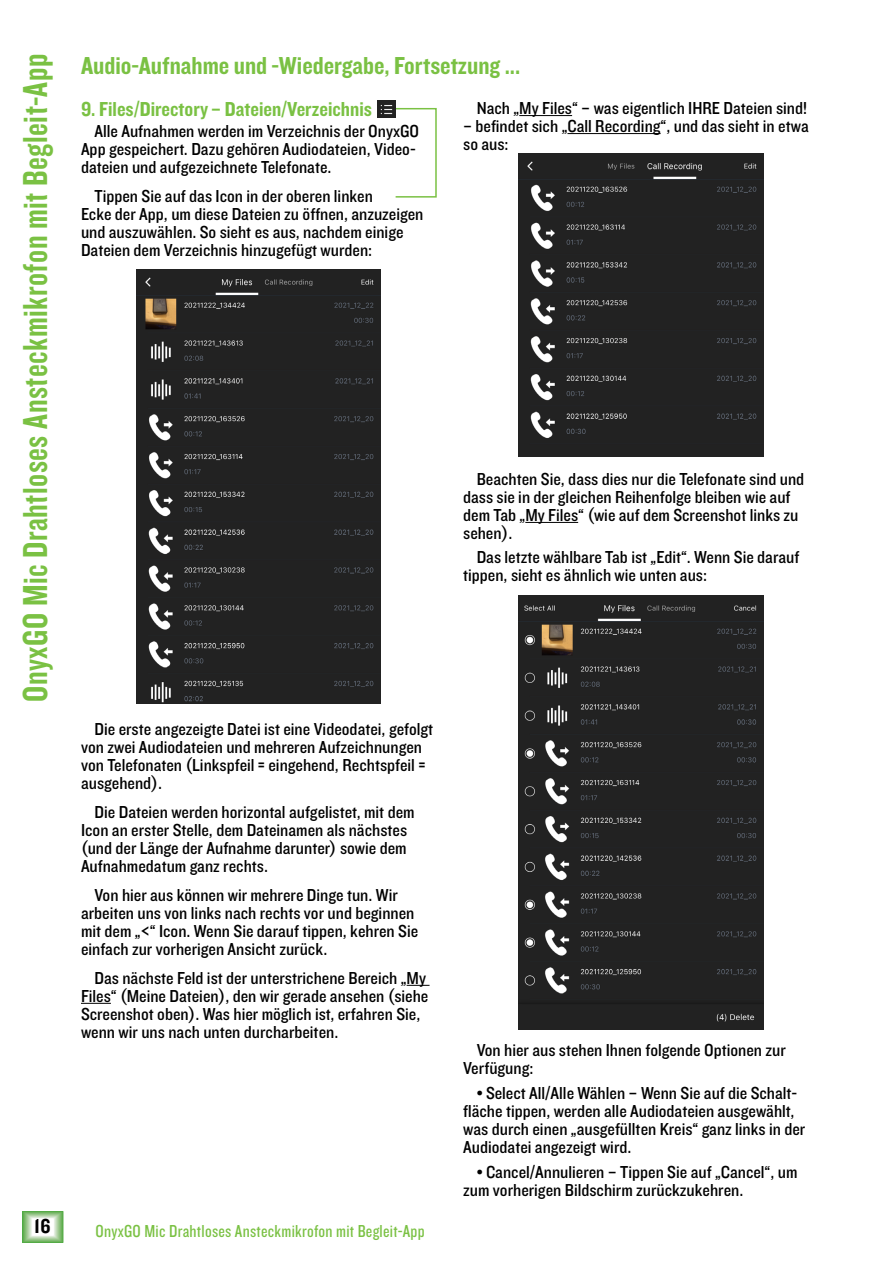
<style>
.page{position:relative;width:893px;height:1263px;background:#fff}
.page>*{position:absolute;margin:0;border:0;box-sizing:border-box;transform-origin:0 0}
.t1{font:36px "Knockout 49 Liteweight";letter-spacing:.015em;color:#7ac143}
.t2{font:25.5px "Knockout 50 Welterweight";color:#7ac143}
.t3{font:21px "Knockout 50 Welterweight";color:#7ac143}
.t4{font:21px "Knockout 50 Welterweight";color:#000}
.t5{font:18px/18px "Knockout 30 Junior Welterwt";color:#000}
.t6{font:18px "Knockout 29 Junior Ltweight";letter-spacing:.015em;color:#7ac143}
</style>
<div class="page">
<div style="left:23px;top:1211px;width:40px;height:31px;border:1px solid #4eab44"></div>
<div style="left:23px;top:1212px;width:40px;height:30px;border:1px solid #50ab45"></div>
<div style="left:23px;top:1212px;width:39px;height:30px;border:1px solid #58ae4a"></div>
<div style="left:24px;top:1212px;width:38px;height:30px;border:1px solid #5eaf4f"></div>
<div style="left:24px;top:1212px;width:38px;height:29px;border:1px solid #64b154"></div>
<div style="left:24px;top:1212px;width:37px;height:29px;border:1px solid #68b356"></div>
<div style="left:24px;top:1213px;width:37px;height:28px;border:1px solid #6cb45b"></div>
<div style="left:25px;top:1213px;width:36px;height:28px;border:1px solid #76b865"></div>
<div style="left:25px;top:1213px;width:36px;height:27px;border:1px solid #76b866"></div>
<div style="left:25px;top:1213px;width:35px;height:27px;border:1px solid #7dbb6d"></div>
<div style="left:26px;top:1213px;width:34px;height:27px;border:1px solid #7dbb6e"></div>
<div style="left:26px;top:1214px;width:34px;height:26px;border:1px solid #86bf78"></div>
<div style="left:26px;top:1214px;width:33px;height:26px;border:1px solid #8cc27d"></div>
<div style="left:26px;top:1214px;width:33px;height:25px;border:1px solid #8dc27f"></div>
<div style="left:27px;top:1214px;width:32px;height:25px;border:1px solid #94c586"></div>
<div style="left:27px;top:1215px;width:32px;height:24px;border:1px solid #97c789"></div>
<div style="left:27px;top:1215px;width:31px;height:24px;border:1px solid #9eca90"></div>
<div style="left:28px;top:1215px;width:30px;height:24px;border:1px solid #a2cc94"></div>
<div style="left:28px;top:1215px;width:30px;height:23px;border:1px solid #a9cf9c"></div>
<div style="left:28px;top:1215px;width:29px;height:23px;border:1px solid #a9d09c"></div>
<div style="left:28px;top:1216px;width:29px;height:22px;border:1px solid #afd3a3"></div>
<div style="left:29px;top:1216px;width:28px;height:22px;border:1px solid #b8d7ad"></div>
<div style="left:29px;top:1216px;width:28px;height:21px;border:1px solid #b9d8ae"></div>
<div style="left:29px;top:1216px;width:27px;height:21px;border:1px solid #c0dbb5"></div>
<div style="left:29px;top:1217px;width:27px;height:20px;border:1px solid #c0dbb6"></div>
<div style="left:30px;top:1217px;width:26px;height:20px;border:1px solid #cbe1c3"></div>
<div style="left:30px;top:1217px;width:25px;height:20px;border:1px solid #cfe3c7"></div>
<div style="left:30px;top:1217px;width:25px;height:19px;border:1px solid #d2e5ca"></div>
<div style="left:31px;top:1217px;width:24px;height:19px;border:1px solid #d6e8d0"></div>
<div style="left:31px;top:1218px;width:24px;height:18px;border:1px solid #ddebd7"></div>
<div style="left:31px;top:1218px;width:23px;height:18px;border:1px solid #e4efe0"></div>
<svg style="left:407px;top:985px;width:23px;height:1px"></svg>
<hr style="left:81px;top:1003px;width:30px;height:1px;background:#000">
<svg style="left:377px;top:107px;width:60px;height:91px"></svg>
<img style="left:378px;top:101px;width:17px;height:17px">
<img style="left:137px;top:269px;width:244px;height:434px">
<hr style="left:519px;top:115px;width:53px;height:1px;background:#000">
<hr style="left:567px;top:133px;width:94px;height:1px;background:#000">
<hr style="left:525px;top:522px;width:53px;height:1px;background:#000">
<img style="left:519px;top:154px;width:244px;height:302px">
<img style="left:519px;top:595px;width:244px;height:434px">
<h1 class="t1" style="left:12px;top:702px;width:650px;rotate:-90deg">OnyxGO Mic Drahtloses Ansteckmikrofon mit Begleit-App</h1>
<h2 class="t2" style="left:81px;top:49px;width:441px">Audio-Aufnahme und -Wiedergabe, Fortsetzung ...</h2>
<p class="t3" style="left:81px;top:95px;width:292px">9. Files/Directory– Dateien/Verzeichnis</p>
<p class="t5" style="left:81px;top:122px;width:340px;text-indent:14px">Alle Aufnahmen werden im Verzeichnis der OnyxGO<br>App gespeichert. Dazu gehören Audiodateien, Video&shy;dateien und aufgezeichnete Telefonate.</p>
<p class="t5" style="left:81px;top:186px;width:344px;text-indent:14px">Tippen Sie auf das Icon in der oberen linken<br>Ecke der App, um diese Dateien zu öffnen, anzuzeigen und auszuwählen. So sieht es aus, nachdem einige Dateien dem Verzeichnis hinzugefügt wurden:</p>
<p class="t5" style="left:477px;top:98px;width:332px">Nach „My Files“ – was eigentlich IHRE Dateien sind!</p>
<p class="t5" style="left:463px;top:116px;width:347px">– befindet sich „Call Recording“, und das sieht in etwa so aus:</p>
<p class="t5" style="left:463px;top:469px;width:343px;text-indent:14px">Beachten Sie, dass dies nur die Telefonate sind und dass sie in der gleichen Reihenfolge bleiben wie auf dem Tab „My Files“ (wie auf dem Screenshot links zu sehen).</p>
<p class="t5" style="left:463px;top:548px;width:338px;text-indent:14px">Das letzte wählbare Tab ist „Edit“. Wenn Sie darauf tippen, sieht es ähnlich wie unten aus:</p>
<p class="t5" style="left:81px;top:719px;width:354px;text-indent:14px">Die erste angezeigte Datei ist eine Videodatei, gefolgt von zwei Audiodateien und mehreren Aufzeichnungen von Telefonaten (Linkspfeil = eingehend, Rechtspfeil = ausgehend).</p>
<p class="t5" style="left:81px;top:802px;width:335px;text-indent:14px">Die Dateien werden horizontal aufgelistet, mit dem Icon an erster Stelle, dem Dateinamen als nächstes (und der Länge der Aufnahme darunter) sowie dem Aufnahmedatum ganz rechts.</p>
<p class="t5" style="left:81px;top:885px;width:339px;text-indent:14px">Von hier aus können wir mehrere Dinge tun. Wir arbeiten uns von links nach rechts vor und beginnen mit dem „&lt;“ Icon. Wenn Sie darauf tippen, kehren Sie einfach zur vorherigen Ansicht zurück.</p>
<p class="t5" style="left:81px;top:968px;width:349px;text-indent:14px">Das nächste Feld ist der unterstrichene Bereich „My Files“ (Meine Dateien), den wir gerade ansehen (siehe Screenshot oben). Was hier möglich ist, erfahren Sie, wenn wir uns nach unten durcharbeiten.</p>
<p class="t5" style="left:463px;top:1040px;width:324px;text-indent:14px">Von hier aus stehen Ihnen folgende Optionen zur<br>Verfügung:</p>
<p class="t5" style="left:463px;top:1083px;width:344px;text-indent:14px">• Select All/Alle Wählen – Wenn Sie auf die Schalt&shy;fläche tippen, werden alle Audiodateien ausgewählt, was durch einen „ausgefüllten Kreis“ ganz links in der Audiodatei angezeigt wird.</p>
<p class="t5" style="left:463px;top:1162px;width:336px;text-indent:14px">• Cancel/Annulieren – Tippen Sie auf „Cancel“, um zum vorherigen Bildschirm zurückzukehren.</p>
<p class="t4" style="left:34px;top:1212px;width:18px">16</p>
<p class="t6" style="left:96px;top:1220px;width:331px">OnyxGO Mic Drahtloses Ansteckmikrofon mit Begleit-App</p>
</div>
